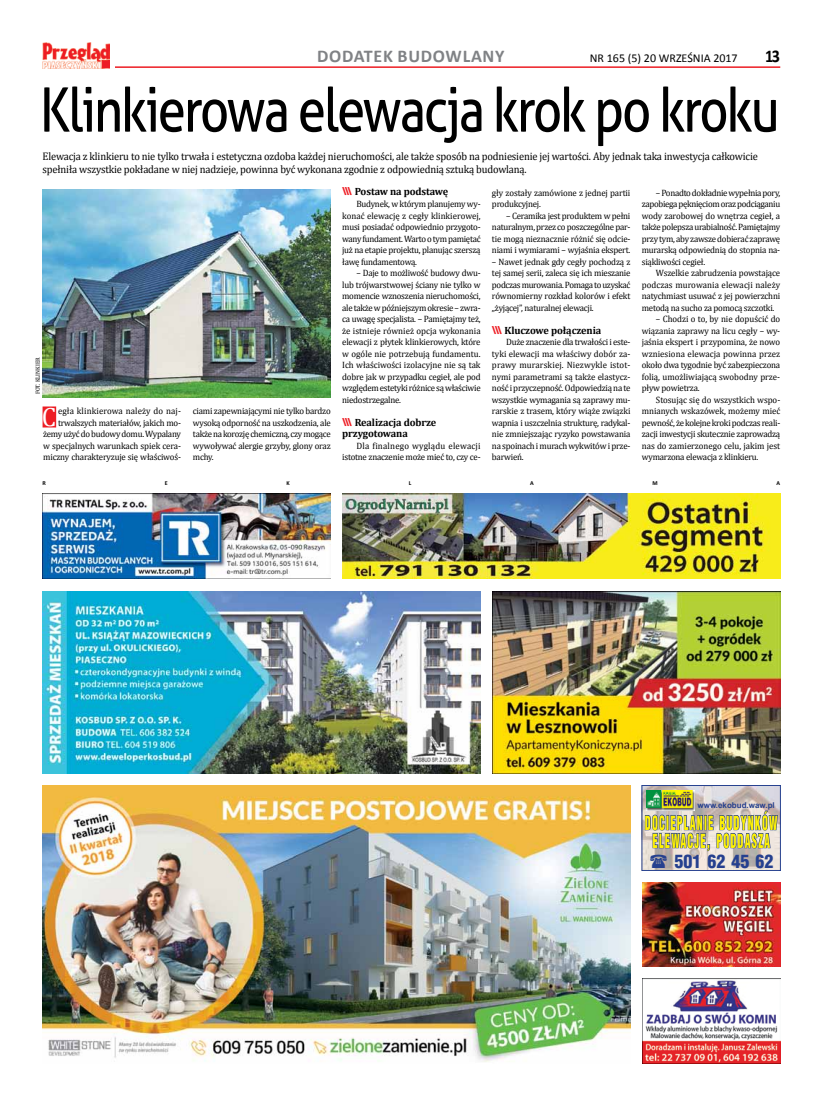
<style>
.page{position:relative;width:820px;height:1106px;background:#fff}
.page>*{position:absolute;margin:0;border:0;box-sizing:border-box;transform-origin:0 0}
.t1{font:61px "Aller";letter-spacing:-.04em;color:#000;scale:.83 1}
.t2{font:26.5px "Cambria";color:#fff;scale:.96 1}
.t3{font:900 19px/18px "Switzerland Cond";letter-spacing:.11em;color:#fff200;text-align:center;scale:.56 1}
.t4{font:700 18px "Calibri";letter-spacing:.04em;color:#808285}
.t5{font:900 18px "Switzerland Cond";color:#25408f}
.t6{font:700 18px "Calibri";color:#000;scale:.9 1}
.t7{font:12px "Calibri";color:#000}
.t8{font:11px/12.5px "Cambria";letter-spacing:-.015em;color:#000;scale:.95 1}
.t9{font:700 10.5px/11.5px "Cambria";letter-spacing:-.01em;color:#000}
.t10{font:9.2px/11.5px "Cambria";letter-spacing:-.025em;color:#000;text-align:justify;scale:.96 1}
.t11{font:700 8px "Arial";color:#25408f}
.t12{font:6px "Cambria";color:#000;scale:.96 1}
.t13{font:700 6px "Calibri";color:#000}
.s1{font-family:"Aller";font-size:11px;color:#ed1d24}
</style>
<div class="page">
<hr style="left:43px;top:66px;width:737px;height:2px;background:#ed1d24">
<div style="left:43px;top:42px;width:71px;height:26px;background:#fff"></div>
<img style="left:43px;top:42px;width:67px;height:26px">
<img style="left:492px;top:592px;width:288px;height:181px">
<img style="left:43px;top:493px;width:287px;height:85px">
<img style="left:43px;top:592px;width:437px;height:181px">
<img style="left:43px;top:785px;width:587px;height:277px">
<img style="left:642px;top:978px;width:138px;height:85px">
<img style="left:642px;top:882px;width:138px;height:85px">
<div style="left:43px;top:406px;width:13px;height:21px;background:#ed1d24"></div>
<img style="left:342px;top:493px;width:438px;height:85px">
<img style="left:43px;top:189px;width:288px;height:208px">
<svg style="left:644px;top:785px;width:134px;height:86px"></svg>
<h3 class="t4" style="left:317px;top:45px;width:189px">DODATEK BUDOWLANY</h3>
<h3 class="t7" style="left:589px;top:51px;width:149px">NR 165 (5) 20 WRZEŚNIA 2017</h3>
<h3 class="t6" style="left:765px;top:45px;width:16px">11</h3>
<h1 class="t1" style="left:40px;top:73px;width:892px">Klinkierowa elewacja krok po kroku</h1>
<p class="t8" style="left:43px;top:150px;width:754px">Elewacja z klinkieru to nie tylko trwała i estetyczna ozdoba każdej nieruchomości, ale także sposób na podniesienie jej wartości. Aby jednak taka inwestycja całkowicie spełniła wszystkie pokładane w niej nadzieje, powinna być wykonana zgodnie z odpowiednią sztuką budowlaną.</p>
<p class="t12" style="left:34px;top:394px;width:39px;rotate:-90deg">Fot. Klinkier</p>
<h2 class="t2" style="left:42px;top:401px;width:16px">C</h2>
<p class="t10" style="left:43px;top:405px;width:145px;text-align:right">egła klinkierowa należy do naj&shy;trwalszych materiałów, jakich mo&shy;żemy użyć do budowy domu. Wypalany w specjalnych warunkach spiek cera&shy;miczny charakteryzuje się właściwoś-</p>
<p class="t10" style="left:193px;top:405px;width:145px">ciami zapewniającymi nie tylko bardzo wysoką odporność na uszkodzenia, ale także na korozję chemiczną, czy mogące wywoływać alergie grzyby, glony oraz mchy.</p>
<p class="t9" style="left:342px;top:186px;width:108px"><span class="s1">\\\</span> Postaw na podstawę</p>
<p class="t10" style="left:342px;top:198px;width:146px;text-indent:14px">Budynek, w którym planujemy wy&shy;konać elewację z cegły klinkierowej, musi posiadać odpowiednio przygoto&shy;wany fundament. Warto o tym pamiętać już na etapie projektu, planując szerszą ławę fundamentową.</p>
<p class="t10" style="left:342px;top:267px;width:146px;text-indent:14px">– Daje to możliwość budowy dwu&shy;lub trójwarstwowej ściany nie tylko w momencie wznoszenia nieruchomości, ale także w późniejszym okresie – zwra&shy;ca uwagę specjalista. – Pamiętajmy też, że istnieje również opcja wykonania elewacji z płytek klinkierowych, które w ogóle nie potrzebują fundamentu.<br>Ich właściwości izolacyjne nie są tak dobre jak w przypadku cegieł, ale pod względem estetyki różnice są właściwie niedostrzegalne.</p>
<p class="t9" style="left:342px;top:416px;width:96px"><span class="s1">\\\</span> Realizacja dobrze przygotowana</p>
<p class="t10" style="left:342px;top:440px;width:146px;text-align:right">Dla finalnego wyglądu elewacji istotne znaczenie może mieć to, czy ce-</p>
<p class="t10" style="left:492px;top:187px;width:146px">gły zostały zamówione z jednej partii produkcyjnej.</p>
<p class="t10" style="left:492px;top:210px;width:146px;text-indent:14px">– Ceramika jest produktem w pełni naturalnym, przez co poszczególne par&shy;tie mogą nieznacznie różnić się odcie&shy;niami i wymiarami – wyjaśnia ekspert.</p>
<p class="t10" style="left:492px;top:256px;width:146px">– Nawet jednak gdy cegły pochodzą z tej samej serii, zaleca się ich mieszanie podczas murowania. Pomaga to uzyskać równomierny rozkład kolorów i efekt „żyjącej”, naturalnej elewacji.</p>
<p class="t9" style="left:492px;top:324px;width:111px"><span class="s1">\\\</span> Kluczowe połączenia</p>
<p class="t10" style="left:492px;top:336px;width:146px;text-indent:14px">Duże znaczenie dla trwałości i este&shy;tyki elewacji ma właściwy dobór za&shy;prawy murarskiej. Niezwykle istot&shy;nymi parametrami są także elastycz&shy;ność i przyczepność. Odpowiedzią na te wszystkie wymagania są zaprawy mu&shy;rarskie z trasem, który wiąże związki wapnia i uszczelnia strukturę, radykal&shy;nie zmniejszając ryzyko powstawania na spoinach i murach wykwitów i prze&shy;barwień.</p>
<p class="t10" style="left:641px;top:187px;width:146px;text-indent:14px">– Ponadto dokładnie wypełnia pory, zapobiega pęknięciom oraz podciąganiu wody zarobowej do wnętrza cegieł, a także polepsza urabialność. Pamiętajmy przy tym, aby zawsze dobierać zaprawę murarską odpowiednią do stopnia na&shy;siąkliwości cegieł.</p>
<p class="t10" style="left:641px;top:267px;width:146px;text-indent:14px">Wszelkie zabrudzenia powstające podczas murowania elewacji należy natychmiast usuwać z jej powierzchni metodą na sucho za pomocą szczotki.</p>
<p class="t10" style="left:641px;top:313px;width:146px;text-indent:14px">– Chodzi o to, by nie dopuścić do wiązania zaprawy na licu cegły – wy&shy;jaśnia ekspert i przypomina, że nowo wzniesiona elewacja powinna przez około dwa tygodnie być zabezpieczona folią, umożliwiającą swobodny prze&shy;pływ powietrza.</p>
<p class="t10" style="left:641px;top:394px;width:146px;text-indent:14px">Stosując się do wszystkich wspo&shy;mnianych wskazówek, możemy mieć pewność, że kolejne kroki podczas reali&shy;zacji inwestycji skutecznie zaprowadzą nas do zamierzonego celu, jakim jest wymarzona elewacja z klinkieru.</p>
<p class="t13" style="left:43px;top:479px;width:5px">R</p>
<p class="t13" style="left:165px;top:479px;width:4px">E</p>
<p class="t13" style="left:286px;top:479px;width:5px">K</p>
<p class="t13" style="left:408px;top:479px;width:4px">L</p>
<p class="t13" style="left:530px;top:479px;width:5px">A</p>
<p class="t13" style="left:652px;top:479px;width:7px">M</p>
<p class="t13" style="left:776px;top:479px;width:5px">A</p>
<p class="t11" style="left:697px;top:800px;width:79px">www.ekobud.waw.pl</p>
<h3 class="t3" style="left:644px;top:813px;width:238px">DOCIEPLANIE BUDYNKÓW<br>ELEWACJE, PODDASZA</h3>
<h3 class="t5" style="left:674px;top:849px;width:100px">501 62 45 62</h3>
</div>
